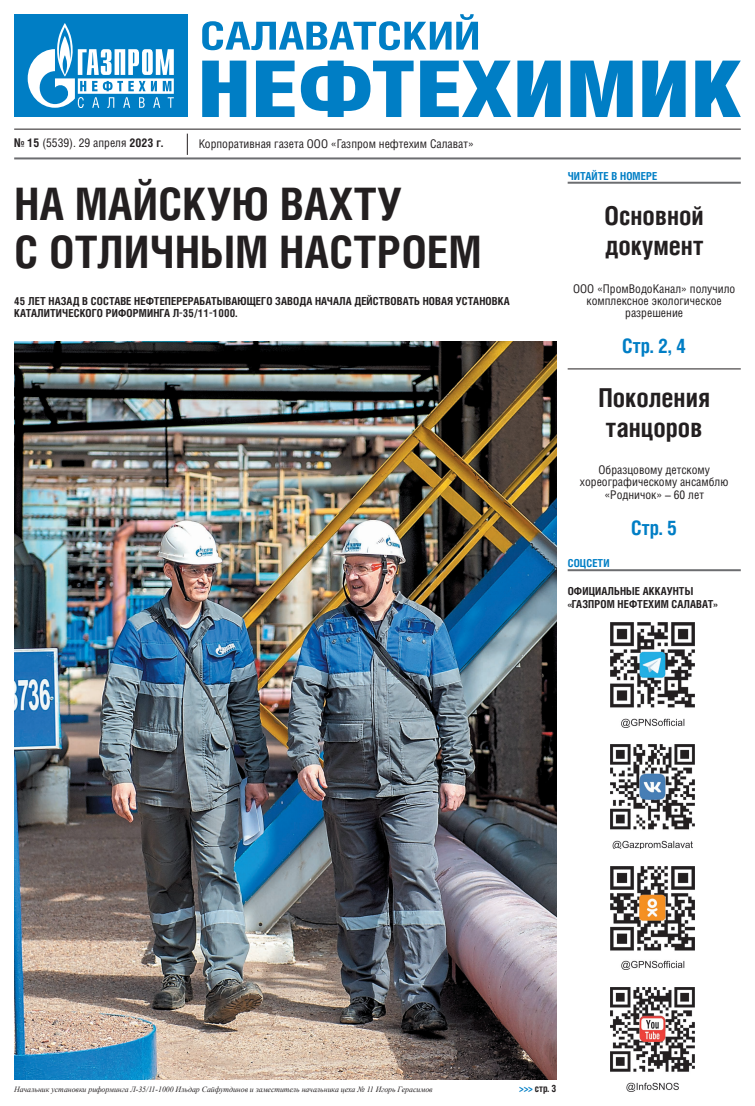
<style>
.page{position:relative;width:755px;height:1106px;background:#fff}
.page>*{position:absolute;margin:0;border:0;box-sizing:border-box;transform-origin:0 0}
.t1{font:700 44.8px/48.4px "Helios Cond";letter-spacing:.01em;color:#231f20}
.t2{font:700 26px/30px "Helios Cond";color:#231f20}
.t3{font:700 20px "Helios Cond";color:#007ec5}
.t4{font:12px/12.1px "Helios Cond";color:#231f20;text-align:center}
.t5{font:700 11px/12.1px "Helios Cond";letter-spacing:.01em;color:#231f20}
.t6{font:700 11px "Helios Cond";letter-spacing:.01em;color:#007ec5}
.t7{font:700 10px "Helios Cond";color:#231f20}
.t8{font:italic 8px "Times New Roman";letter-spacing:-.005em;color:#231f20}
.s1{font-weight:700}
.s2{color:#007ec5}
</style>
<div class="page">
<hr style="left:14px;top:129px;width:726px;height:1px;background:#231f20">
<svg style="left:187px;top:134px;width:1px;height:21px"></svg>
<div style="left:14px;top:14px;width:173px;height:103px;background:#007ec5"></div>
<svg style="left:28px;top:23px;width:146px;height:85px"></svg>
<svg style="left:202px;top:14px;width:275px;height:36px"></svg>
<svg style="left:202px;top:61px;width:44px;height:56px"></svg>
<svg style="left:256px;top:61px;width:38px;height:56px"></svg>
<svg style="left:300px;top:61px;width:113px;height:56px"></svg>
<svg style="left:420px;top:61px;width:91px;height:56px"></svg>
<svg style="left:517px;top:61px;width:43px;height:56px"></svg>
<svg style="left:570px;top:61px;width:62px;height:56px"></svg>
<svg style="left:642px;top:61px;width:43px;height:56px"></svg>
<svg style="left:695px;top:61px;width:45px;height:56px"></svg>
<hr style="left:14px;top:157px;width:726px;height:2px;background:#6c6d70">
<img style="left:610px;top:744px;width:84px;height:105px">
<img style="left:610px;top:866px;width:84px;height:103px">
<img style="left:610px;top:622px;width:84px;height:105px">
<img style="left:610px;top:987px;width:84px;height:104px">
<hr style="left:567px;top:182px;width:173px;height:2px;background:#6c6d70">
<hr style="left:567px;top:569px;width:173px;height:2px;background:#6c6d70">
<img style="left:14px;top:341px;width:542px;height:738px">
<hr style="left:567px;top:369px;width:173px;height:1px;background:#231f20">
<p class="t4" style="left:14px;top:137px;width:150px"><span class="s1">№ 15</span> (5539). 29 апреля <span class="s1">2023 г.</span></p>
<p class="t4" style="left:198px;top:137px;width:276px">Корпоративная газета ООО «Газпром нефтехим Салават»</p>
<h1 class="t1" style="left:14px;top:179px;width:468px">НА МАЙСКУЮ ВАХТУ<br>С ОТЛИЧНЫМ НАСТРОЕМ</h1>
<p class="t5" style="left:14px;top:295px;width:496px">45 ЛЕТ НАЗАД В СОСТАВЕ НЕФТЕПЕРЕРАБАТЫВАЮЩЕГО ЗАВОДА НАЧАЛА ДЕЙСТВОВАТЬ НОВАЯ УСТАНОВКА<br>КАТАЛИТИЧЕСКОГО РИФОРМИНГА Л-35/11-1000.</p>
<p class="t6" style="left:567px;top:168px;width:91px">ЧИТАЙТЕ В НОМЕРЕ</p>
<h2 class="t2" style="left:604px;top:200px;width:101px">Основной документ</h2>
<p class="t4" style="left:572px;top:282px;width:163px">ООО «ПромВодоКанал» получило комплексное экологическое разрешение</p>
<h3 class="t3" style="left:621px;top:332px;width:66px">Стр. 2, 4</h3>
<h2 class="t2" style="left:598px;top:383px;width:113px">Поколения танцоров</h2>
<p class="t4" style="left:579px;top:464px;width:150px">Образцовому детскому хореографическому ансамблю «Родничок» – 60 лет</p>
<h3 class="t3" style="left:630px;top:514px;width:48px">Стр. 5</h3>
<p class="t6" style="left:567px;top:555px;width:43px">СОЦСЕТИ</p>
<p class="t5" style="left:567px;top:585px;width:151px">ОФИЦИАЛЬНЫЕ АККАУНТЫ «ГАЗПРОМ НЕФТЕХИМ САЛАВАТ»</p>
<p class="t8" style="left:14px;top:1083px;width:419px">Начальник установки риформинга Л-35/11-1000 Ильдар Сайфутдинов и заместитель начальника цеха № 11 Игорь Герасимов</p>
<p class="t7" style="left:519px;top:1081px;width:39px"><span class="s2">&gt;&gt;&gt;</span> стр. 3</p>
</div>
